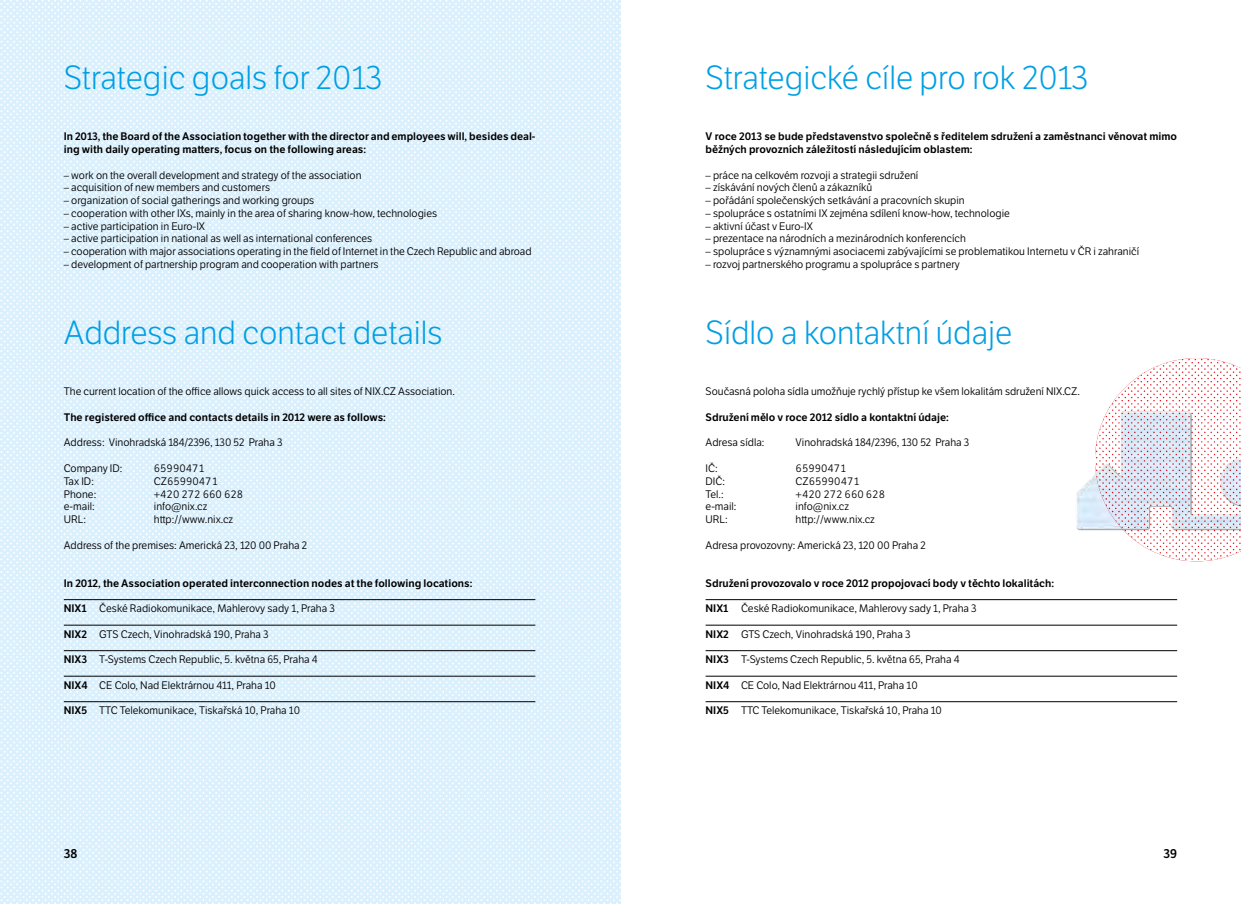
<style>
.page{position:relative;width:1241px;height:904px;background:#fff}
.page>*{position:absolute;margin:0;border:0;box-sizing:border-box;transform-origin:0 0}
.t1{font:300 32.5px "LFT Etica";color:#009fe3}
.t2{font:600 12.5px "LFT Etica";color:#000}
.t3{font:10.62px "LFT Etica";color:#000}
.t4{font:600 10.62px/12.8px "LFT Etica";color:#000}
.s1{font-weight:600}
</style>
<div class="page">
<img style="left:0;top:0;width:620px;height:904px">
<hr style="left:64px;top:599px;width:471px;height:1px;background:#000">
<hr style="left:64px;top:625px;width:471px;height:1px;background:#000">
<hr style="left:64px;top:650px;width:471px;height:1px;background:#000">
<hr style="left:64px;top:676px;width:471px;height:1px;background:#000">
<hr style="left:64px;top:701px;width:471px;height:1px;background:#000">
<hr style="left:705px;top:599px;width:471px;height:1px;background:#000">
<hr style="left:705px;top:625px;width:471px;height:1px;background:#000">
<hr style="left:705px;top:650px;width:471px;height:1px;background:#000">
<hr style="left:705px;top:676px;width:471px;height:1px;background:#000">
<hr style="left:705px;top:701px;width:471px;height:1px;background:#000">
<img style="left:1076px;top:475px;width:18px;height:56px">
<img style="left:1094px;top:358px;width:146px;height:203px">
<h1 class="t1" style="left:64px;top:59px;width:320px">Strategic goals for 2013</h1>
<p class="t4" style="left:64px;top:130px;width:473px">In 2013, the Board of the Association together with the director and employees will, besides deal&shy;ing with daily operating matters, focus on the following areas:</p>
<p class="t3" style="left:64px;top:169px;width:299px">– work on the overall development and strategy of the association</p>
<p class="t3" style="left:64px;top:181px;width:208px">– acquisition of new members and customers</p>
<p class="t3" style="left:64px;top:194px;width:252px">– organization of social gatherings and working groups</p>
<p class="t3" style="left:64px;top:207px;width:375px">– cooperation with other IXs, mainly in the area of sharing know-how, technologies</p>
<p class="t3" style="left:64px;top:220px;width:143px">– active participation in Euro-IX</p>
<p class="t3" style="left:64px;top:232px;width:310px">– active participation in national as well as international conferences</p>
<p class="t3" style="left:64px;top:245px;width:469px">– cooperation with major associations operating in the field of Internet in the Czech Republic and abroad</p>
<p class="t3" style="left:64px;top:258px;width:316px">– development of partnership program and cooperation with partners</p>
<h1 class="t1" style="left:705px;top:59px;width:384px">Strategické cíle pro rok 2013</h1>
<p class="t4" style="left:705px;top:130px;width:473px">V roce 2013 se bude představenstvo společně s ředitelem sdružení a zaměstnanci věnovat mimo běžných provozních záležitostí následujícím oblastem:</p>
<p class="t3" style="left:705px;top:169px;width:214px">– práce na celkovém rozvoji a strategii sdružení</p>
<p class="t3" style="left:705px;top:181px;width:168px">– získávání nových členů a zákazníků</p>
<p class="t3" style="left:705px;top:194px;width:261px">– pořádání společenských setkávání a pracovních skupin</p>
<p class="t3" style="left:705px;top:207px;width:306px">– spolupráce s ostatními IX zejména sdílení know-how, technologie</p>
<p class="t3" style="left:705px;top:220px;width:109px">– aktivní účast v Euro-IX</p>
<p class="t3" style="left:705px;top:232px;width:262px">– prezentace na národních a mezinárodních konferencích</p>
<p class="t3" style="left:705px;top:245px;width:435px">– spolupráce s významnými asociacemi zabývajícími se problematikou Internetu v ČR i zahraničí</p>
<p class="t3" style="left:705px;top:258px;width:256px">– rozvoj partnerského programu a spolupráce s partnery</p>
<h1 class="t1" style="left:64px;top:314px;width:380px">Address and contact details</h1>
<p class="t3" style="left:64px;top:385px;width:392px">The current location of the office allows quick access to all sites of NIX.CZ Association.</p>
<p class="t4" style="left:64px;top:411px;width:323px">The registered office and contacts details in 2012 were as follows:</p>
<p class="t3" style="left:64px;top:436px;width:220px">Address: Vinohradská 184/2396, 130 52 Praha 3</p>
<p class="t3" style="left:64px;top:462px;width:60px">Company ID:</p>
<p class="t3" style="left:154px;top:462px;width:53px">65990471</p>
<p class="t3" style="left:64px;top:475px;width:32px">Tax ID:</p>
<p class="t3" style="left:154px;top:475px;width:66px">CZ65990471</p>
<p class="t3" style="left:64px;top:487px;width:34px">Phone:</p>
<p class="t3" style="left:154px;top:487px;width:91px">+420 272 660 628</p>
<p class="t3" style="left:64px;top:500px;width:32px">e-mail:</p>
<p class="t3" style="left:154px;top:500px;width:55px">info@nix.cz</p>
<p class="t3" style="left:64px;top:513px;width:24px">URL:</p>
<p class="t3" style="left:154px;top:513px;width:81px">http://www.nix.cz</p>
<p class="t3" style="left:64px;top:538px;width:245px">Address of the premises: Americká 23, 120 00 Praha 2</p>
<p class="t4" style="left:64px;top:577px;width:410px">In 2012, the Association operated interconnection nodes at the following locations:</p>
<p class="t3" style="left:64px;top:602px;width:272px"><span class="s1">NIX1</span> České Radiokomunikace, Mahlerovy sady 1, Praha 3</p>
<p class="t3" style="left:64px;top:628px;width:206px"><span class="s1">NIX2</span> GTS Czech, Vinohradská 190, Praha 3</p>
<p class="t3" style="left:64px;top:653px;width:255px"><span class="s1">NIX3</span> T-Systems Czech Republic, 5. května 65, Praha 4</p>
<p class="t3" style="left:64px;top:679px;width:213px"><span class="s1">NIX4</span> CE Colo, Nad Elektrárnou 411, Praha 10</p>
<p class="t3" style="left:64px;top:704px;width:238px"><span class="s1">NIX5</span> TTC Telekomunikace, Tiskařská 10, Praha 10</p>
<h1 class="t1" style="left:705px;top:314px;width:308px">Sídlo a kontaktní údaje</h1>
<p class="t3" style="left:705px;top:385px;width:376px">Současná poloha sídla umožňuje rychlý přístup ke všem lokalitám sdružení NIX.CZ.</p>
<p class="t4" style="left:705px;top:411px;width:245px">Sdružení mělo v roce 2012 sídlo a kontaktní údaje:</p>
<p class="t3" style="left:705px;top:436px;width:60px">Adresa sídla:</p>
<p class="t3" style="left:795px;top:436px;width:175px">Vinohradská 184/2396, 130 52 Praha 3</p>
<p class="t3" style="left:705px;top:462px;width:14px">IČ:</p>
<p class="t3" style="left:795px;top:462px;width:53px">65990471</p>
<p class="t3" style="left:705px;top:475px;width:21px">DIČ:</p>
<p class="t3" style="left:795px;top:475px;width:66px">CZ65990471</p>
<p class="t3" style="left:705px;top:487px;width:20px">Tel.:</p>
<p class="t3" style="left:795px;top:487px;width:91px">+420 272 660 628</p>
<p class="t3" style="left:705px;top:500px;width:32px">e-mail:</p>
<p class="t3" style="left:795px;top:500px;width:55px">info@nix.cz</p>
<p class="t3" style="left:705px;top:513px;width:24px">URL:</p>
<p class="t3" style="left:795px;top:513px;width:81px">http://www.nix.cz</p>
<p class="t3" style="left:705px;top:538px;width:222px">Adresa provozovny: Americká 23, 120 00 Praha 2</p>
<p class="t4" style="left:705px;top:577px;width:350px">Sdružení provozovalo v roce 2012 propojovací body v těchto lokalitách:</p>
<p class="t3" style="left:705px;top:602px;width:272px"><span class="s1">NIX1</span> České Radiokomunikace, Mahlerovy sady 1, Praha 3</p>
<p class="t3" style="left:705px;top:628px;width:206px"><span class="s1">NIX2</span> GTS Czech, Vinohradská 190, Praha 3</p>
<p class="t3" style="left:705px;top:653px;width:255px"><span class="s1">NIX3</span> T-Systems Czech Republic, 5. května 65, Praha 4</p>
<p class="t3" style="left:705px;top:679px;width:213px"><span class="s1">NIX4</span> CE Colo, Nad Elektrárnou 411, Praha 10</p>
<p class="t3" style="left:705px;top:704px;width:238px"><span class="s1">NIX5</span> TTC Telekomunikace, Tiskařská 10, Praha 10</p>
<p class="t2" style="left:64px;top:846px;width:15px">38</p>
<p class="t2" style="left:1163px;top:846px;width:15px">39</p>
</div>
